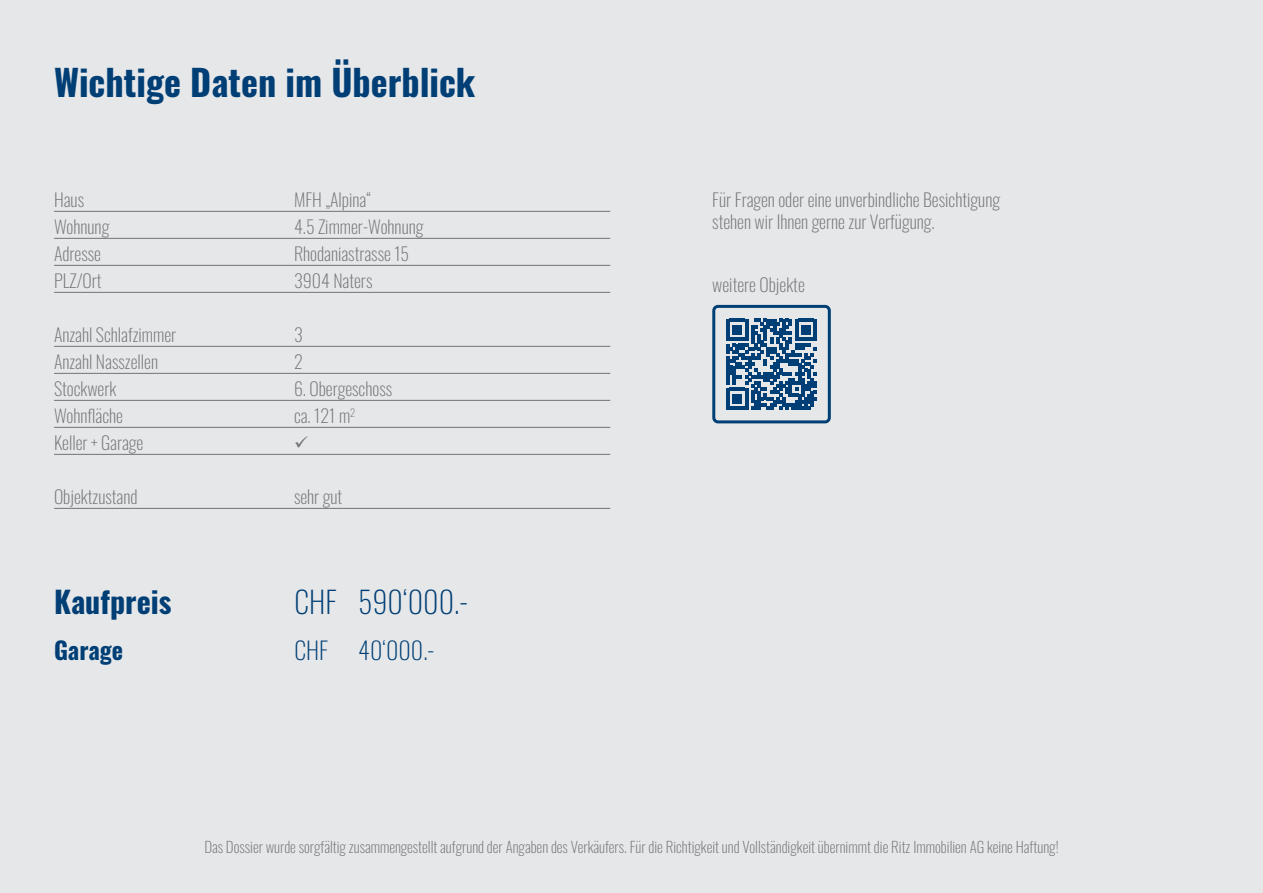
<style>
.page{position:relative;width:1263px;height:893px;background:#e6e7e9}
.page>*{position:absolute;margin:0;border:0;box-sizing:border-box;transform-origin:0 0}
.t1{font:700 36px "Oswald";color:#003f75}
.t2{font:200 30px "Oswald";color:#003f75}
.t3{font:700 30px "Oswald";color:#003f75}
.t4{font:200 24px "Oswald";color:#003f75}
.t5{font:700 24px "Oswald";color:#003f75}
.Wichtige_Daten_mit_Linie{font:200 18px "Oswald";color:#727477}
.t6{font:200 15px "Oswald";color:#727477}
</style>
<div class="page">
<svg style="left:726px;top:319px;width:91px;height:90px"></svg>
<div style="left:712px;top:305px;width:119px;height:118px;border:3px solid #003f75;border-radius:4px"></div>
<hr style="left:54px;top:211px;width:556px;height:1px;background:#727477">
<hr style="left:54px;top:238px;width:556px;height:1px;background:#727477">
<hr style="left:54px;top:265px;width:556px;height:1px;background:#727477">
<hr style="left:54px;top:292px;width:556px;height:1px;background:#727477">
<hr style="left:54px;top:346px;width:556px;height:1px;background:#727477">
<hr style="left:54px;top:373px;width:556px;height:1px;background:#727477">
<hr style="left:54px;top:400px;width:556px;height:1px;background:#727477">
<hr style="left:54px;top:427px;width:556px;height:1px;background:#727477">
<hr style="left:54px;top:454px;width:556px;height:1px;background:#727477">
<hr style="left:54px;top:508px;width:556px;height:1px;background:#727477">
<p class="t1" style="left:54px;top:50px;width:423px">Wichtige Daten im Überblick</p>
<p class="Wichtige_Daten_mit_Linie" style="left:54px;top:184px;width:32px">Haus</p>
<p class="Wichtige_Daten_mit_Linie" style="left:294px;top:184px;width:79px">MFH „Alpina“</p>
<p class="Wichtige_Daten_mit_Linie" style="left:54px;top:211px;width:57px">Wohnung</p>
<p class="Wichtige_Daten_mit_Linie" style="left:294px;top:211px;width:131px">4.5 Zimmer-Wohnung</p>
<p class="Wichtige_Daten_mit_Linie" style="left:54px;top:238px;width:49px">Adresse</p>
<p class="Wichtige_Daten_mit_Linie" style="left:294px;top:238px;width:117px">Rhodaniastrasse 15</p>
<p class="Wichtige_Daten_mit_Linie" style="left:54px;top:265px;width:49px">PLZ/Ort</p>
<p class="Wichtige_Daten_mit_Linie" style="left:294px;top:265px;width:80px">3904 Naters</p>
<p class="Wichtige_Daten_mit_Linie" style="left:54px;top:319px;width:124px">Anzahl Schlafzimmer</p>
<p class="Wichtige_Daten_mit_Linie" style="left:294px;top:319px;width:10px">3</p>
<p class="Wichtige_Daten_mit_Linie" style="left:54px;top:346px;width:106px">Anzahl Nasszellen</p>
<p class="Wichtige_Daten_mit_Linie" style="left:294px;top:346px;width:10px">2</p>
<p class="Wichtige_Daten_mit_Linie" style="left:54px;top:373px;width:64px">Stockwerk</p>
<p class="Wichtige_Daten_mit_Linie" style="left:294px;top:373px;width:100px">6. Obergeschoss</p>
<p class="Wichtige_Daten_mit_Linie" style="left:54px;top:400px;width:70px">Wohnfläche</p>
<p class="Wichtige_Daten_mit_Linie" style="left:294px;top:400px;width:63px">ca. 121 m<sup>2</sup></p>
<p class="Wichtige_Daten_mit_Linie" style="left:54px;top:427px;width:91px">Keller + Garage</p>
<p class="Wichtige_Daten_mit_Linie" style="left:54px;top:481px;width:85px">Objektzustand</p>
<p class="Wichtige_Daten_mit_Linie" style="left:294px;top:481px;width:50px">sehr gut</p>
<p class="t3" style="left:54px;top:575px;width:119px">Kaufpreis</p>
<p class="t5" style="left:54px;top:629px;width:71px">Garage</p>
<p class="t2" style="left:294px;top:575px;width:175px">CHF 590‘000.-</p>
<p class="t4" style="left:294px;top:629px;width:141px">CHF 40‘000.-</p>
<p class="Wichtige_Daten_mit_Linie" style="left:712px;top:184px;width:289px">Für Fragen oder eine unverbindliche Besichtigung</p>
<p class="Wichtige_Daten_mit_Linie" style="left:712px;top:205px;width:224px">stehen wir Ihnen gerne zur Verfügung.</p>
<p class="Wichtige_Daten_mit_Linie" style="left:712px;top:268px;width:94px">weitere Objekte</p>
<p class="t6" style="left:204px;top:834px;width:856px">Das Dossier wurde sorgfältig zusammengestellt aufgrund der Angaben des Verkäufers. Für die Richtigkeit und Vollständigkeit übernimmt die Ritz Immobilien AG keine Haftung!</p>
</div>
